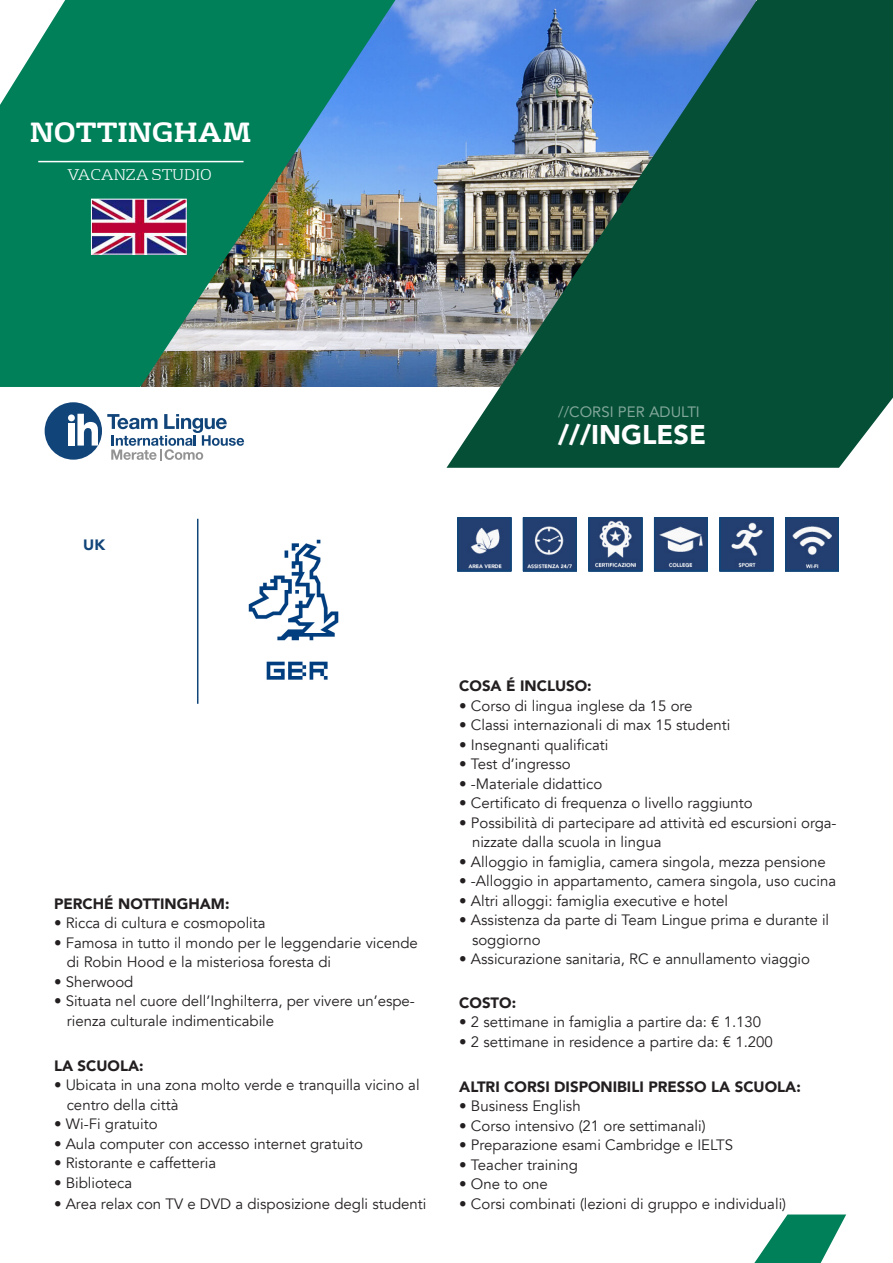
<style>
.page{position:relative;width:893px;height:1263px;background:#fff}
.page>*{position:absolute;margin:0;border:0;box-sizing:border-box;transform-origin:0 0}
.t1{font:700 27px "FS Rufus";color:#fff}
.t2{font:900 27px "Avenir";color:#fff}
.t3{font:15px/19.5px "Avenir";color:#231f20}
.t4{font:900 15px "Avenir";color:#231f20}
.t5{font:15px "Avenir";color:#fff}
.t6{font:300 15px "FS Rufus";color:#fff}
.t7{font:900 15px "Avenir";color:#11457a}
</style>
<div class="page">
<img style="left:395px;top:0;width:51px;height:387px">
<img style="left:0;top:0;width:395px;height:387px">
<svg style="left:446px;top:0;width:447px;height:468px;background:#2f6661"></svg>
<svg style="left:754px;top:1214px;width:92px;height:49px"></svg>
<hr style="left:197px;top:519px;width:1px;height:185px;background:#11457a">
<div style="left:45px;top:402px;width:57px;height:58px;background:#11457a;border-radius:50%"></div>
<div style="left:68px;top:414px;width:7px;height:7px;background:#fff;border-radius:50%"></div>
<div style="left:68px;top:423px;width:7px;height:23px;background:#fff"></div>
<svg style="left:77px;top:414px;width:21px;height:32px"></svg>
<svg style="left:107px;top:414px;width:137px;height:47px"></svg>
<hr style="left:38px;top:161px;width:206px;height:1px;background:#fff">
<img style="left:93px;top:201px;width:92px;height:52px">
<div style="left:91px;top:199px;width:96px;height:56px;border:1px solid #fff"></div>
<img style="left:248px;top:539px;width:91px;height:141px">
<img style="left:459px;top:519px;width:50px;height:50px">
<div style="left:457px;top:517px;width:54px;height:54px;border:1px solid #11457a"></div>
<img style="left:590px;top:519px;width:50px;height:50px">
<div style="left:588px;top:517px;width:54px;height:54px;border:1px solid #11457a"></div>
<img style="left:721px;top:519px;width:50px;height:50px">
<div style="left:719px;top:517px;width:54px;height:54px;border:1px solid #11457a"></div>
<img style="left:525px;top:519px;width:50px;height:50px">
<div style="left:523px;top:517px;width:54px;height:54px;border:1px solid #11457a"></div>
<img style="left:656px;top:519px;width:50px;height:50px">
<div style="left:654px;top:517px;width:54px;height:54px;border:1px solid #11457a"></div>
<img style="left:787px;top:519px;width:50px;height:50px">
<div style="left:785px;top:517px;width:54px;height:54px;border:1px solid #11457a"></div>
<p class="t1" style="left:30px;top:109px;width:223px">NOTTINGHAM</p>
<p class="t6" style="left:67px;top:163px;width:146px">VACANZA STUDIO</p>
<p class="t7" style="left:83px;top:532px;width:23px">UK</p>
<p class="t5" style="left:558px;top:399px;width:143px">//CORSI PER ADULTI</p>
<p class="t2" style="left:558px;top:411px;width:149px">///INGLESE</p>
<p class="t4" style="left:54px;top:891px;width:177px">PERCHÉ NOTTINGHAM:</p>
<p class="t3" style="left:54px;top:914px;width:213px">• Ricca di cultura e cosmopolita</p>
<p class="t3" style="left:67px;top:933px;width:353px;text-indent:-13px">• Famosa in tutto il mondo per le leggendarie vicende di Robin Hood e la misteriosa foresta di</p>
<p class="t3" style="left:54px;top:972px;width:81px">• Sherwood</p>
<p class="t3" style="left:67px;top:992px;width:350px;text-indent:-13px">• Situata nel cuore dell’Inghilterra, per vivere un’espe&shy;rienza culturale indimenticabile</p>
<p class="t4" style="left:54px;top:1053px;width:91px">LA SCUOLA:</p>
<p class="t3" style="left:67px;top:1076px;width:354px;text-indent:-13px">• Ubicata in una zona molto verde e tranquilla vicino al centro della città</p>
<p class="t3" style="left:54px;top:1115px;width:105px">• Wi-Fi gratuito</p>
<p class="t3" style="left:54px;top:1134px;width:310px">• Aula computer con accesso internet gratuito</p>
<p class="t3" style="left:54px;top:1154px;width:164px">• Ristorante e caffetteria</p>
<p class="t3" style="left:54px;top:1173px;width:80px">• Biblioteca</p>
<p class="t3" style="left:54px;top:1194px;width:374px">• Area relax con TV e DVD a disposizione degli studenti</p>
<p class="t4" style="left:459px;top:673px;width:134px">COSA É INCLUSO:</p>
<p class="t3" style="left:459px;top:696px;width:235px">• Corso di lingua inglese da 15 ore</p>
<p class="t3" style="left:459px;top:716px;width:273px">• Classi internazionali di max 15 studenti</p>
<p class="t3" style="left:459px;top:735px;width:151px">• Insegnanti qualificati</p>
<p class="t3" style="left:459px;top:755px;width:113px">• Test d’ingresso</p>
<p class="t3" style="left:459px;top:774px;width:144px">• -Materiale didattico</p>
<p class="t3" style="left:459px;top:794px;width:295px">• Certificato di frequenza o livello raggiunto</p>
<p class="t3" style="left:472px;top:813px;width:366px;text-indent:-13px">• Possibilità di partecipare ad attività ed escursioni orga&shy;nizzate dalla scuola in lingua</p>
<p class="t3" style="left:459px;top:852px;width:368px">• Alloggio in famiglia, camera singola, mezza pensione</p>
<p class="t3" style="left:459px;top:872px;width:378px">• -Alloggio in appartamento, camera singola, uso cucina</p>
<p class="t3" style="left:459px;top:891px;width:270px">• Altri alloggi: famiglia executive e hotel</p>
<p class="t3" style="left:472px;top:911px;width:359px;text-indent:-13px">• Assistenza da parte di Team Lingue prima e durante il soggiorno</p>
<p class="t3" style="left:459px;top:950px;width:352px">• Assicurazione sanitaria, RC e annullamento viaggio</p>
<p class="t4" style="left:459px;top:990px;width:58px">COSTO:</p>
<p class="t3" style="left:459px;top:1013px;width:303px">• 2 settimane in famiglia a partire da: € 1.130</p>
<p class="t3" style="left:459px;top:1032px;width:315px">• 2 settimane in residence a partire da: € 1.200</p>
<p class="t4" style="left:459px;top:1074px;width:343px">ALTRI CORSI DISPONIBILI PRESSO LA SCUOLA:</p>
<p class="t3" style="left:459px;top:1097px;width:123px">• Business English</p>
<p class="t3" style="left:459px;top:1116px;width:248px">• Corso intensivo (21 ore settimanali)</p>
<p class="t3" style="left:459px;top:1136px;width:275px">• Preparazione esami Cambridge e IELTS</p>
<p class="t3" style="left:459px;top:1155px;width:120px">• Teacher training</p>
<p class="t3" style="left:459px;top:1175px;width:90px">• One to one</p>
<p class="t3" style="left:459px;top:1194px;width:328px">• Corsi combinati (lezioni di gruppo e individuali)</p>
</div>
